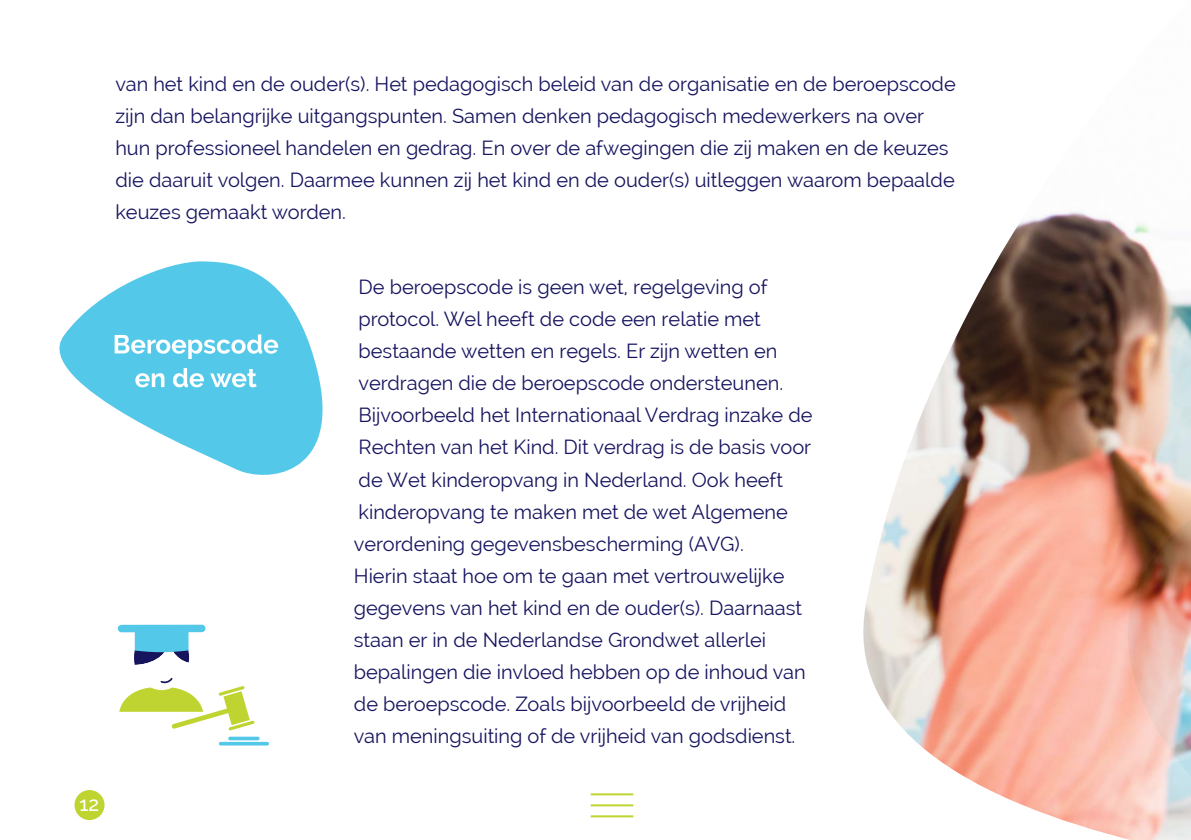
<style>
.page{position:relative;width:1191px;height:840px;background:#fff}
.page>*{position:absolute;margin:0;border:0;box-sizing:border-box;transform-origin:0 0}
.t1{font:700 26px/33.6px "Raleway";color:#fff;text-align:center}
.t2{font:20px/32px "Raleway";color:#16145f}
.t3{font:500 20px "Raleway";color:#fff}
</style>
<div class="page">
<div style="left:74px;top:789px;width:30px;height:30px;background:#bfd430;border-radius:50%"></div>
<hr style="left:590px;top:792px;width:43px;height:2px;background:#bfd430">
<hr style="left:590px;top:803px;width:43px;height:2px;background:#bfd430">
<hr style="left:590px;top:814px;width:43px;height:2px;background:#bfd430">
<img style="left:863px;top:211px;width:328px;height:628px">
<svg style="left:59px;top:261px;width:264px;height:214px;fill:#54c8e8"></svg>
<svg style="left:219px;top:741px;width:50px;height:4px"></svg>
<hr style="left:228px;top:736px;width:32px;height:3px;background:#54c8e8;border-radius:2px">
<svg style="left:119px;top:624px;width:136px;height:106px"></svg>
<p class="t2" style="left:115px;top:68px;width:842px">van het kind en de ouder(s). Het pedagogisch beleid van de organisatie en de beroepscode zijn dan belangrijke uitgangspunten. Samen denken pedagogisch medewerkers na over hun professioneel handelen en gedrag. En over de afwegingen die zij maken en de keuzes die daaruit volgen. Daarmee kunnen zij het kind en de ouder(s) uitleggen waarom bepaalde keuzes gemaakt worden.</p>
<h1 class="t1" style="left:113px;top:327px;width:168px">Beroepscode en de wet</h1>
<p class="t3" style="left:80px;top:791px;width:21px">12</p>
<p class="t2" style="left:354px;top:271px;width:460px">De beroepscode is geen wet, regelgeving of protocol. Wel heeft de code een relatie met bestaande wetten en regels. Er zijn wetten en verdragen die de beroepscode ondersteunen.<br>Bijvoorbeeld het Internationaal Verdrag inzake de Rechten van het Kind. Dit verdrag is de basis voor de Wet kinderopvang in Nederland. Ook heeft kinderopvang te maken met de wet Algemene verordening gegevensbescherming (AVG).<br>Hierin staat hoe om te gaan met vertrouwelijke gegevens van het kind en de ouder(s). Daarnaast staan er in de Nederlandse Grondwet allerlei bepalingen die invloed hebben op de inhoud van de beroepscode. Zoals bijvoorbeeld de vrijheid van meningsuiting of de vrijheid van godsdienst.</p>
</div>
